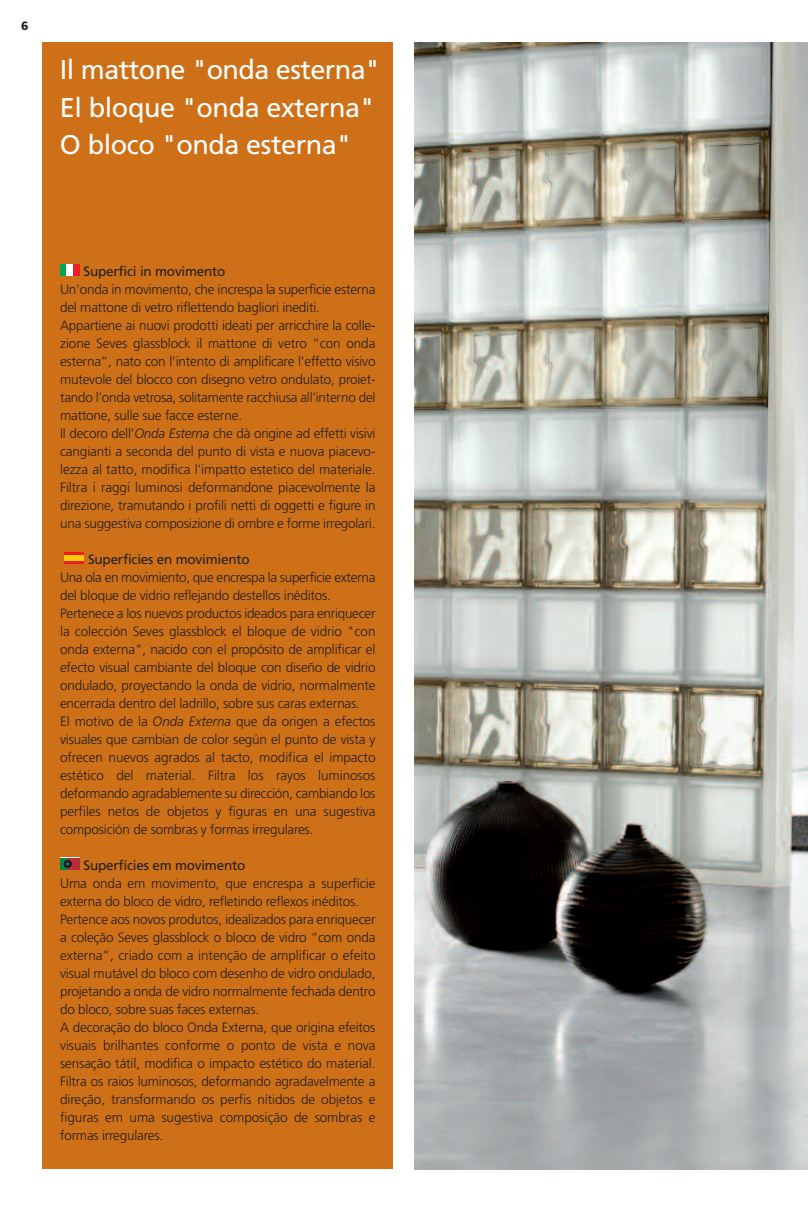
<style>
.page{position:relative;width:808px;height:1212px;background:#fff}
.page>*{position:absolute;margin:0;border:0;box-sizing:border-box;transform-origin:0 0}
.t1{font:27px/37.5px "Frutiger LT Std";letter-spacing:-.015em;color:#fff}
.t2{font:300 13.5px/18px "Frutiger LT Std";letter-spacing:-.015em;color:#231f20}
.t3{font:13.5px "Frutiger LT Std";letter-spacing:-.015em;color:#231f20}
.t4{font:900 12px "Frutiger LT Std";color:#231f20}
.s1{font-style:italic}
</style>
<div class="page">
<div style="left:43px;top:43px;width:350px;height:1126px;background:#ce7018"></div>
<img style="left:415px;top:43px;width:393px;height:1126px">
<svg style="left:60px;top:858px;width:19px;height:12px"></svg>
<div style="left:60px;top:858px;width:8px;height:12px;background:#04864b"></div>
<svg style="left:64px;top:860px;width:7px;height:7px"></svg>
<div style="left:64px;top:552px;width:20px;height:12px;background:#ee1d23"></div>
<div style="left:64px;top:555px;width:20px;height:6px;background:#feca0a"></div>
<div style="left:60px;top:264px;width:7px;height:11px;background:#00a54f"></div>
<div style="left:67px;top:264px;width:6px;height:11px;background:#fff"></div>
<div style="left:73px;top:264px;width:6px;height:11px;background:#ee1d23"></div>
<p class="t4" style="left:21px;top:21px;width:9px">6</p>
<h1 class="t1" style="left:60px;top:53px;width:322px">Il mattone "onda esterna"<br>El bloque "onda externa"<br>O bloco "onda esterna"</h1>
<p class="t3" style="left:84px;top:266px;width:143px">Superfici in movimento</p>
<p class="t2" style="left:60px;top:281px;width:317px">Un’onda in movimento, che increspa la superficie esterna del mattone di vetro riflettendo bagliori inediti.<br>Appartiene ai nuovi prodotti ideati per arricchire la colle&shy;zione Seves glassblock il mattone di vetro “con onda esterna”, nato con l’intento di amplificare l’effetto visivo mutevole del blocco con disegno vetro ondulato, proiet&shy;tando l’onda vetrosa, solitamente racchiusa all’interno del mattone, sulle sue facce esterne.<br>Il decoro dell’<span class="s1">Onda Esterna</span> che dà origine ad effetti visivi cangianti a seconda del punto di vista e nuova piacevo&shy;lezza al tatto, modifica l’impatto estetico del materiale.<br>Filtra i raggi luminosi deformandone piacevolmente la direzione, tramutando i profili netti di oggetti e figure in una suggestiva composizione di ombre e forme irregolari.</p>
<p class="t3" style="left:88px;top:554px;width:163px">Superficies en movimiento</p>
<p class="t2" style="left:60px;top:569px;width:317px">Una ola en movimiento, que encrespa la superficie externa del bloque de vidrio reflejando destellos inéditos.<br>Pertenece a los nuevos productos ideados para enriquecer la colección Seves glassblock el bloque de vidrio "con onda externa", nacido con el propósito de amplificar el efecto visual cambiante del bloque con diseño de vidrio ondulado, proyectando la onda de vidrio, normalmente encerrada dentro del ladrillo, sobre sus caras externas.<br>El motivo de la <span class="s1">Onda Externa</span> que da origen a efectos visuales que cambian de color según el punto de vista y ofrecen nuevos agrados al tacto, modifica el impacto estético del material. Filtra los rayos luminosos deformando agradablemente su dirección, cambiando los perfiles netos de objetos y figuras en una sugestiva composición de sombras y formas irregulares.</p>
<p class="t3" style="left:84px;top:860px;width:163px">Superfícies em movimento</p>
<p class="t2" style="left:60px;top:875px;width:317px">Uma onda em movimento, que encrespa a superfície externa do bloco de vidro, refletindo reflexos inéditos.<br>Pertence aos novos produtos, idealizados para enriquecer a coleção Seves glassblock o bloco de vidro “com onda externa”, criado com a intenção de amplificar o efeito visual mutável do bloco com desenho de vidro ondulado, projetando a onda de vidro normalmente fechada dentro do bloco, sobre suas faces externas.<br>A decoração do bloco Onda Externa, que origina efeitos visuais brilhantes conforme o ponto de vista e nova sensação tátil, modifica o impacto estético do material.<br>Filtra os raios luminosos, deformando agradavelmente a direção, transformando os perfis nítidos de objetos e figuras em uma sugestiva composição de sombras e formas irregulares.</p>
</div>
